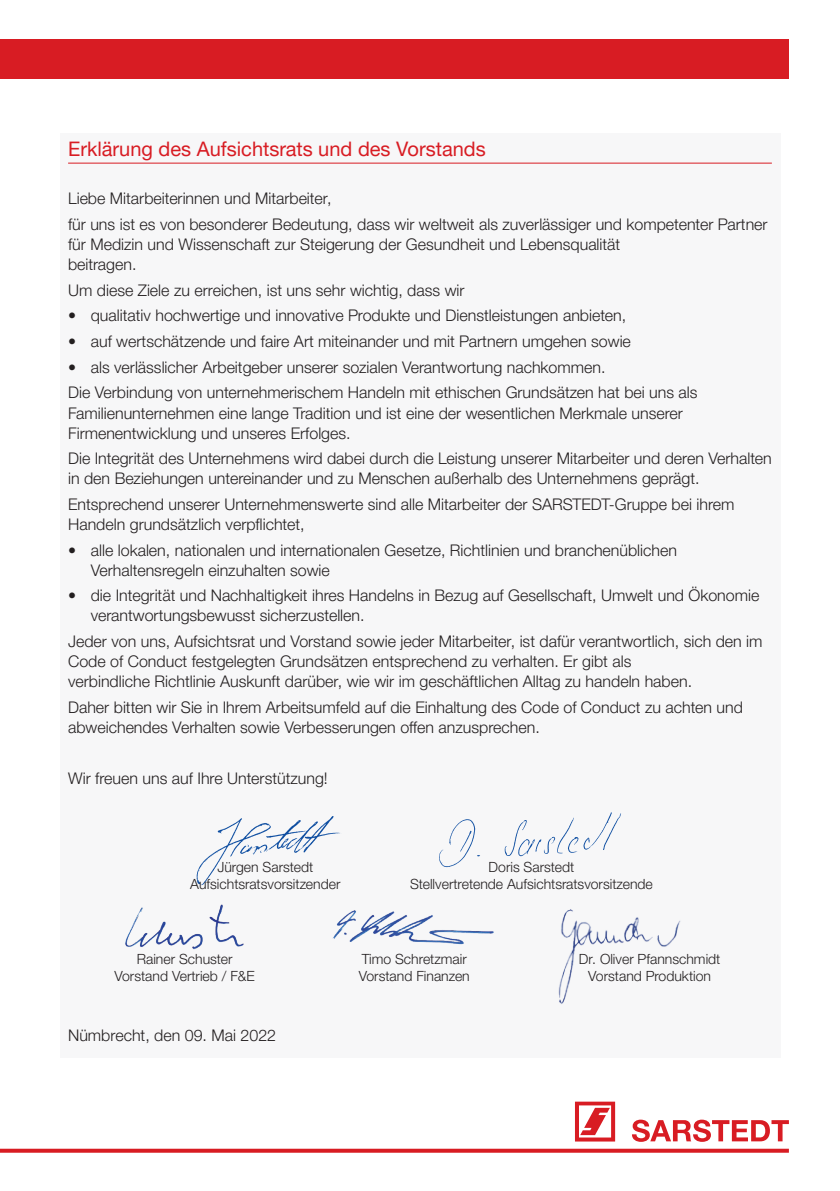
<style>
.page{position:relative;width:840px;height:1191px;background:#fff}
.page>*{position:absolute;margin:0;border:0;box-sizing:border-box;transform-origin:0 0}
.t1{font:20px "Helvetica Neue LTW1 G";color:#d81c23}
.t2{font:300 16px/20px "Helvetica Neue LTW1 G";color:#231f20}
.t3{font:300 14px/16.8px "Helvetica Neue LTW1 G";color:#231f20;text-align:center}
</style>
<div class="page">
<div style="left:60px;top:133px;width:720px;height:924px;background:#f7f7f8"></div>
<svg style="left:575px;top:1101px;width:39px;height:40px"></svg>
<svg style="left:632px;top:1119px;width:156px;height:22px"></svg>
<svg style="left:0;top:1148px;width:788px;height:4px;background:#df454b"></svg>
<div style="left:0;top:39px;width:788px;height:39px;background:#d81c23"></div>
<hr style="left:68px;top:163px;width:703px;height:1px;background:#d81c23">
<img style="left:196px;top:816px;width:144px;height:70px">
<img style="left:439px;top:812px;width:182px;height:56px">
<img style="left:558px;top:909px;width:123px;height:95px">
<img style="left:125px;top:904px;width:119px;height:46px">
<img style="left:332px;top:910px;width:162px;height:35px">
<p class="t1" style="left:68px;top:137px;width:419px">Erklärung des Aufsichtsrats und des Vorstands</p>
<p class="t2" style="left:68px;top:186px;width:700px;line-height:25.6px">Liebe Mitarbeiterinnen und Mitarbeiter,<br>für uns ist es von besonderer Bedeutung, dass wir weltweit als zuverlässiger und kompetenter Partner</p>
<p class="t2" style="left:68px;top:234px;width:553px">für Medizin und Wissenschaft zur Steigerung der Gesundheit und Lebensqualität beitragen.</p>
<p class="t2" style="left:68px;top:280px;width:398px">Um diese Ziele zu erreichen, ist uns sehr wichtig, dass wir</p>
<p class="t2" style="left:68px;top:306px;width:559px">• qualitativ hochwertige und innovative Produkte und Dienstleistungen anbieten,</p>
<p class="t2" style="left:68px;top:331px;width:564px">• auf wertschätzende und faire Art miteinander und mit Partnern umgehen sowie</p>
<p class="t2" style="left:68px;top:354px;width:630px;line-height:25.6px">• als verlässlicher Arbeitgeber unserer sozialen Verantwortung nachkommen.<br>Die Verbindung von unternehmerischem Handeln mit ethischen Grundsätzen hat bei uns als</p>
<p class="t2" style="left:68px;top:403px;width:616px">Familienunternehmen eine lange Tradition und ist eine der wesentlichen Merkmale unserer<br>Firmenentwicklung und unseres Erfolges.</p>
<p class="t2" style="left:68px;top:448px;width:704px">Die Integrität des Unternehmens wird dabei durch die Leistung unserer Mitarbeiter und deren Verhalten in den Beziehungen untereinander und zu Menschen außerhalb des Unternehmens geprägt.</p>
<p class="t2" style="left:68px;top:494px;width:667px">Entsprechend unserer Unternehmenswerte sind alle Mitarbeiter der SARSTEDT-Gruppe bei ihrem<br>Handeln grundsätzlich verpflichtet,</p>
<p class="t2" style="left:91px;top:540px;width:587px;text-indent:-23px">• alle lokalen, nationalen und internationalen Gesetze, Richtlinien und branchenüblichen<br>Verhaltensregeln einzuhalten sowie</p>
<p class="t2" style="left:91px;top:585px;width:669px;text-indent:-23px">• die Integrität und Nachhaltigkeit ihres Handelns in Bezug auf Gesellschaft, Umwelt und Ökonomie verantwortungsbewusst sicherzustellen.</p>
<p class="t2" style="left:68px;top:631px;width:695px">Jeder von uns, Aufsichtsrat und Vorstand sowie jeder Mitarbeiter, ist dafür verantwortlich, sich den im<br>Code of Conduct festgelegten Grundsätzen entsprechend zu verhalten. Er gibt als<br>verbindliche Richtlinie Auskunft darüber, wie wir im geschäftlichen Alltag zu handeln haben.</p>
<p class="t2" style="left:68px;top:697px;width:676px">Daher bitten wir Sie in Ihrem Arbeitsumfeld auf die Einhaltung des Code of Conduct zu achten und abweichendes Verhalten sowie Verbesserungen offen anzusprechen.</p>
<p class="t2" style="left:68px;top:768px;width:261px">Wir freuen uns auf Ihre Unterstützung!</p>
<p class="t3" style="left:190px;top:858px;width:152px">Jürgen Sarstedt<br>Aufsichtsratsvorsitzender</p>
<p class="t3" style="left:410px;top:858px;width:244px">Doris Sarstedt<br>Stellvertretende Aufsichtsratsvorsitzende</p>
<p class="t3" style="left:114px;top:950px;width:142px">Rainer Schuster<br>Vorstand Vertrieb / F&amp;E</p>
<p class="t3" style="left:358px;top:950px;width:112px;text-align:left">Timo Schretzmair<br>Vorstand Finanzen</p>
<p class="t2" style="left:68px;top:1025px;width:209px">Nümbrecht, den 09. Mai 2022</p>
<p class="t3" style="left:578px;top:950px;width:143px">Dr. Oliver Pfannschmidt<br>Vorstand Produktion</p>
</div>
